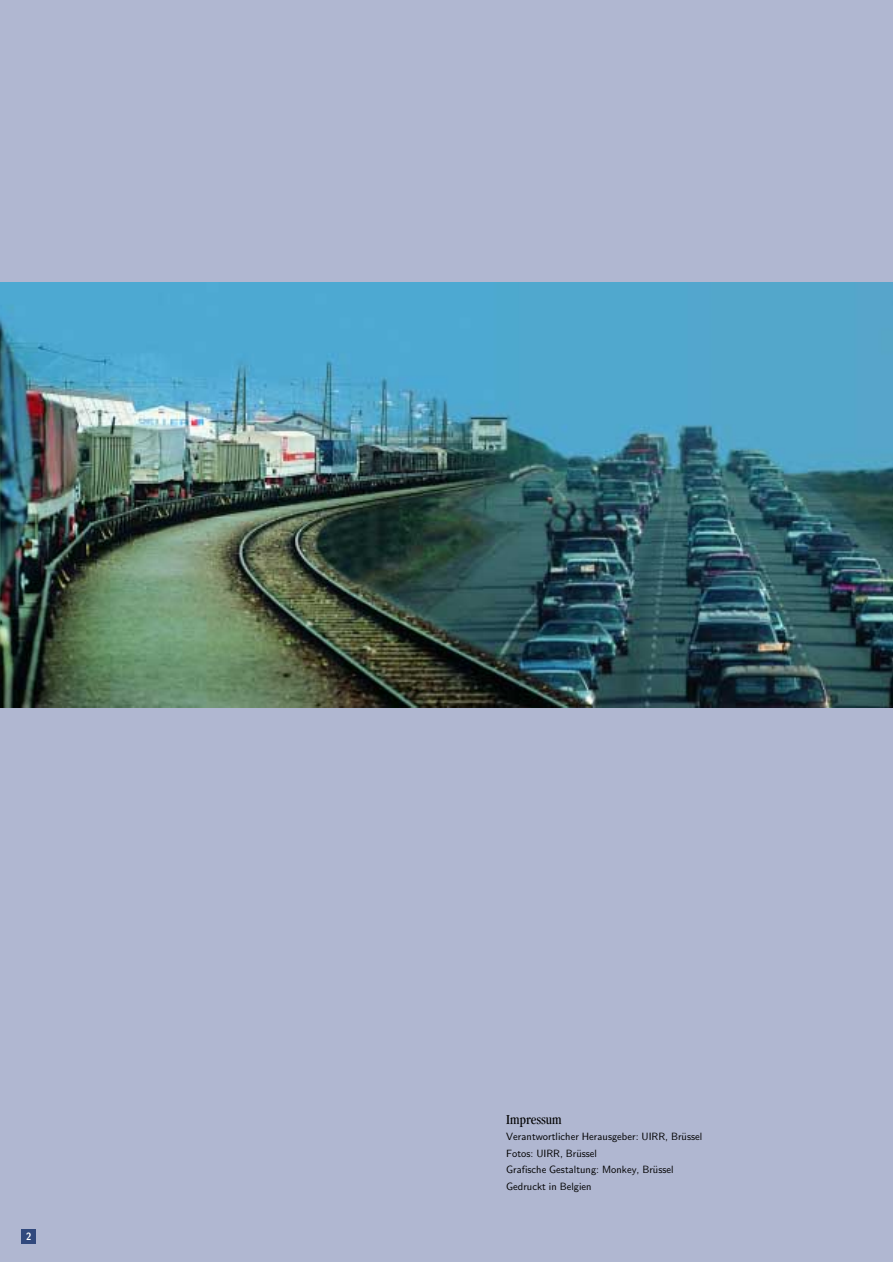
<style>
.page{position:relative;width:893px;height:1262px;background:#fff}
.page>*{position:absolute;margin:0;border:0;box-sizing:border-box;transform-origin:0 0}
.t1{font:condensed 14.25px "Garamond";color:#000}
.t2{font:10.5px/16.5px "Nova";color:#000}
.t3{font:700 10.5px "Nova";color:#fff}
</style>
<div class="page">
<div style="left:0;top:0;width:892px;height:1261px;background:#b0b7d1"></div>
<img style="left:0;top:282px;width:892px;height:425px">
<div style="left:21px;top:1229px;width:15px;height:15px;background:#31497d"></div>
<p class="t3" style="left:26px;top:1232px;width:7px">2</p>
<h1 class="t1" style="left:506px;top:1113px;width:57px">Impressum</h1>
<p class="t2" style="left:506px;top:1129px;width:197px">Verantwortlicher Herausgeber: UIRR, Brüssel<br>Fotos: UIRR, Brüssel<br>Grafische Gestaltung: Monkey, Brüssel<br>Gedruckt in Belgien</p>
</div>
